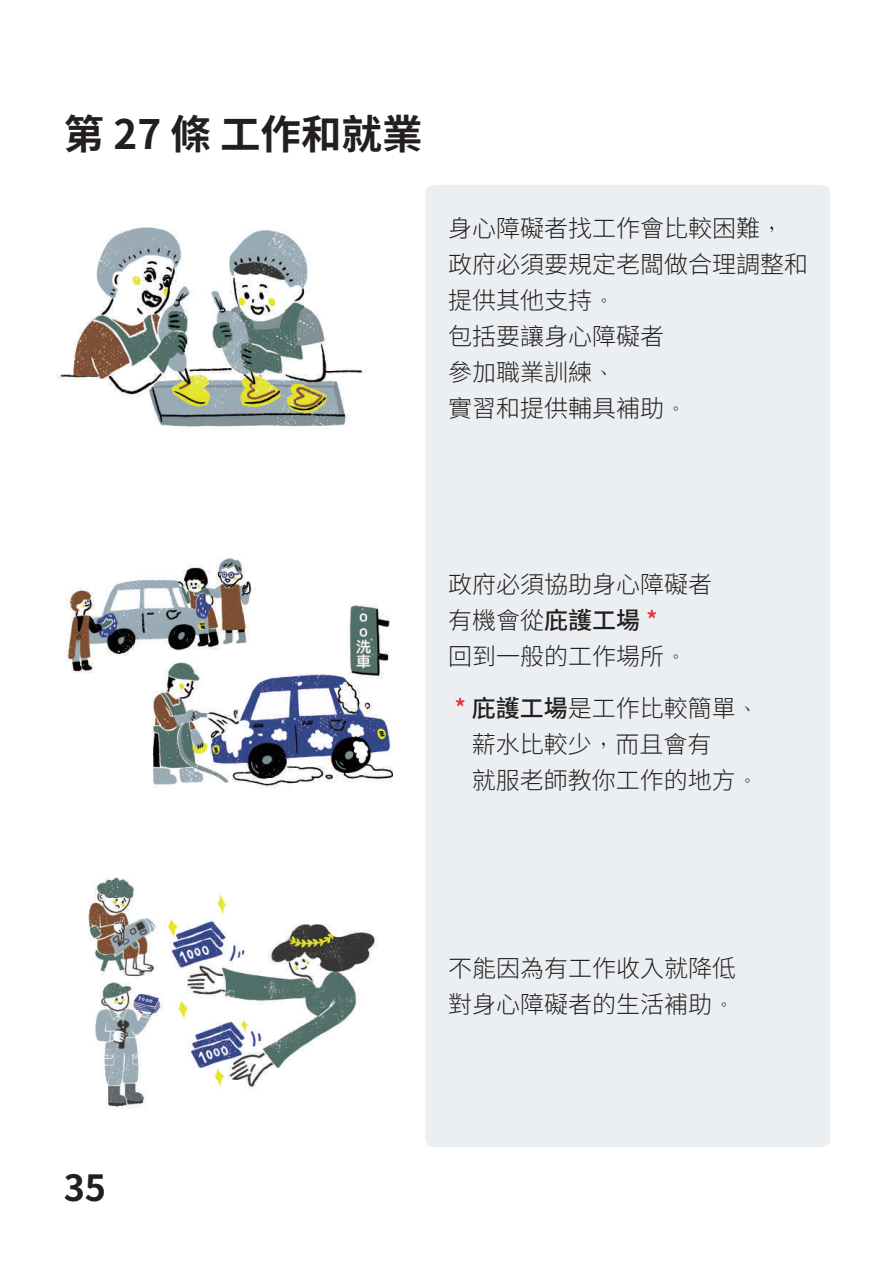
<style>
.page{position:relative;width:893px;height:1263px;background:#fff}
.page>*{position:absolute;margin:0;border:0;box-sizing:border-box;transform-origin:0 0}
.t1{font:700 40.5px "Noto Sans Hant";color:#231f20}
.t2{font:700 36px "Noto Sans Hant";color:#231f20}
.t3{font:300 24px/36px "Noto Sans Hant";color:#231f20}
.s1{font-family:"Li Song Pro";font-weight:400;font-size:23.55px}
.s2{font-weight:500}
.s3{font-weight:500;color:#ee2d34}
</style>
<div class="page">
<div style="left:425px;top:185px;width:405px;height:962px;background:#eceff1;border-radius:9px"></div>
<img style="left:66px;top:558px;width:326px;height:231px">
<img style="left:56px;top:226px;width:307px;height:201px">
<img style="left:88px;top:877px;width:290px;height:232px">
<h1 class="t1" style="left:64px;top:112px;width:360px">第 27 條 工作和就業</h1>
<p class="t3" style="left:448px;top:211px;width:362px">身心障礙者找工作會比較困難<span class="s1">，</span>政府必須要規定老闆做合理調整和提供其他支持<span class="s1">。<br></span>包括要讓身心障礙者<br>參加職業訓練<span class="s1">、<br></span>實習和提供輔具補助<span class="s1">。</span></p>
<p class="t3" style="left:448px;top:567px;width:265px">政府必須協助身心障礙者有機會從<span class="s2">庇護工場</span> <span class="s3">*<br></span>回到一般的工作場所<span class="s1">。</span></p>
<p class="t3" style="left:454px;top:691px;width:306px"><span class="s3">*</span> <span class="s2">庇護工場</span>是工作比較簡單<span class="s1">、</span></p>
<p class="t3" style="left:472px;top:727px;width:289px">薪水比較少<span class="s1">，</span>而且會有<br>就服老師教你工作的地方<span class="s1">。</span></p>
<h2 class="t2" style="left:64px;top:1167px;width:44px">35</h2>
<p class="t3" style="left:448px;top:951px;width:289px">不能因為有工作收入就降低對身心障礙者的生活補助<span class="s1">。</span></p>
</div>
